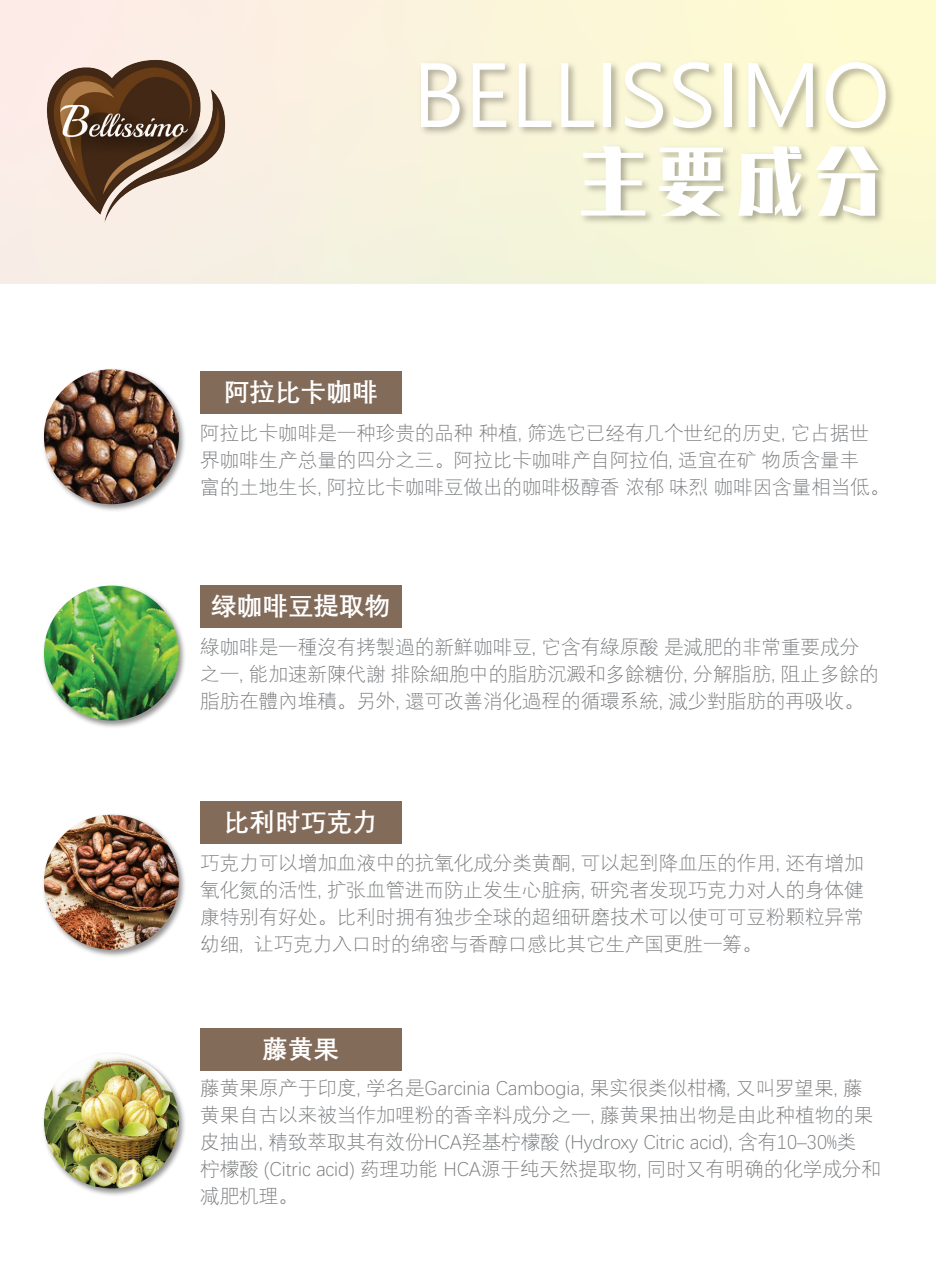
<style>
.page{position:relative;width:936px;height:1263px;background:#fff}
.page>*{position:absolute;margin:0;border:0;box-sizing:border-box;transform-origin:0 0}
.t1{font:84.3px "Microsoft Jheng Hei UI Regular";color:#fff}
.t2{font:75.6px "HY Hei Fang J";color:#fff;scale:.94 1}
.t3{font:700 25.65px "Deng Xian";color:#fff}
.t4{font:300 19.5px/27px "Deng Xian";color:#76787b}
</style>
<div class="page">
<div style="left:0;top:0;width:935px;height:1263px;background:#faefe3"></div>
<div style="left:0;top:285px;width:935px;height:978px;background:#fff"></div>
<img style="left:46px;top:60px;width:180px;height:163px">
<img style="left:43px;top:1053px;width:192px;height:143px">
<img style="left:44px;top:1054px;width:135px;height:134px;border-radius:67px">
<div style="left:200px;top:1028px;width:201px;height:42px;background:#836b5a"></div>
<img style="left:43px;top:585px;width:192px;height:142px">
<img style="left:44px;top:586px;width:135px;height:134px;border-radius:67px">
<div style="left:200px;top:586px;width:201px;height:42px;background:#836b5a"></div>
<div style="left:200px;top:801px;width:201px;height:42px;background:#836b5a"></div>
<img style="left:43px;top:814px;width:192px;height:143px">
<img style="left:44px;top:815px;width:135px;height:135px;border-radius:67px">
<div style="left:200px;top:371px;width:201px;height:43px;background:#836b5a"></div>
<img style="left:43px;top:369px;width:142px;height:142px">
<img style="left:44px;top:369px;width:135px;height:135px;border-radius:67px">
<img style="left:362px;top:1px;width:573px;height:284px">
<h1 class="t1" style="left:412px;top:43px;width:479px">BELLISSIMO</h1>
<h2 class="t2" style="left:577px;top:132px;width:326px">主要成分</h2>
<h3 class="t3" style="left:224px;top:375px;width:155px">阿拉比卡咖啡</h3>
<p class="t4" style="left:200px;top:418px;width:690px">阿拉比卡咖啡是一种珍贵的品种 种植, 筛选它已经有几个世纪的历史, 它占据世界咖啡生产总量的四分之三。阿拉比卡咖啡产自阿拉伯, 适宜在矿 物质含量丰<br>富的土地生长, 阿拉比卡咖啡豆做出的咖啡极醇香 浓郁 味烈 咖啡因含量相当低。</p>
<h3 class="t3" style="left:211px;top:589px;width:181px">绿咖啡豆提取物</h3>
<p class="t4" style="left:200px;top:633px;width:679px">綠咖啡是一種沒有拷製過的新鮮咖啡豆, 它含有綠原酸 是減肥的非常重要成分之一, 能加速新陳代謝 排除細胞中的脂肪沉澱和多餘糖份, 分解脂肪, 阻止多餘的脂肪在體內堆積。另外, 還可改善消化過程的循環系統, 減少對脂肪的再吸收。</p>
<h3 class="t3" style="left:224px;top:804px;width:155px">比利时巧克力</h3>
<p class="t4" style="left:200px;top:849px;width:665px;text-align:justify">巧克力可以增加血液中的抗氧化成分类黄酮, 可以起到降血压的作用, 还有增加氧化氮的活性, 扩张血管进而防止发生心脏病, 研究者发现巧克力对人的身体健康特别有好处。比利时拥有独步全球的超细研磨技术可以使可可豆粉颗粒异常幼细, 让巧克力入口时的绵密与香醇口感比其它生产国更胜一筹。</p>
<h3 class="t3" style="left:262px;top:1031px;width:78px">藤黄果</h3>
<p class="t4" style="left:200px;top:1074px;width:682px">藤黄果原产于印度, 学名是Garcinia Cambogia, 果实很类似柑橘, 又叫罗望果, 藤黄果自古以来被当作加哩粉的香辛料成分之一, 藤黄果抽出物是由此种植物的果皮抽出, 精致萃取其有效份HCA羟基柠檬酸 (Hydroxy Citric acid), 含有10–30%类<br>柠檬酸 (Citric acid) 药理功能 HCA源于纯天然提取物, 同时又有明确的化学成分和减肥机理。</p>
</div>
